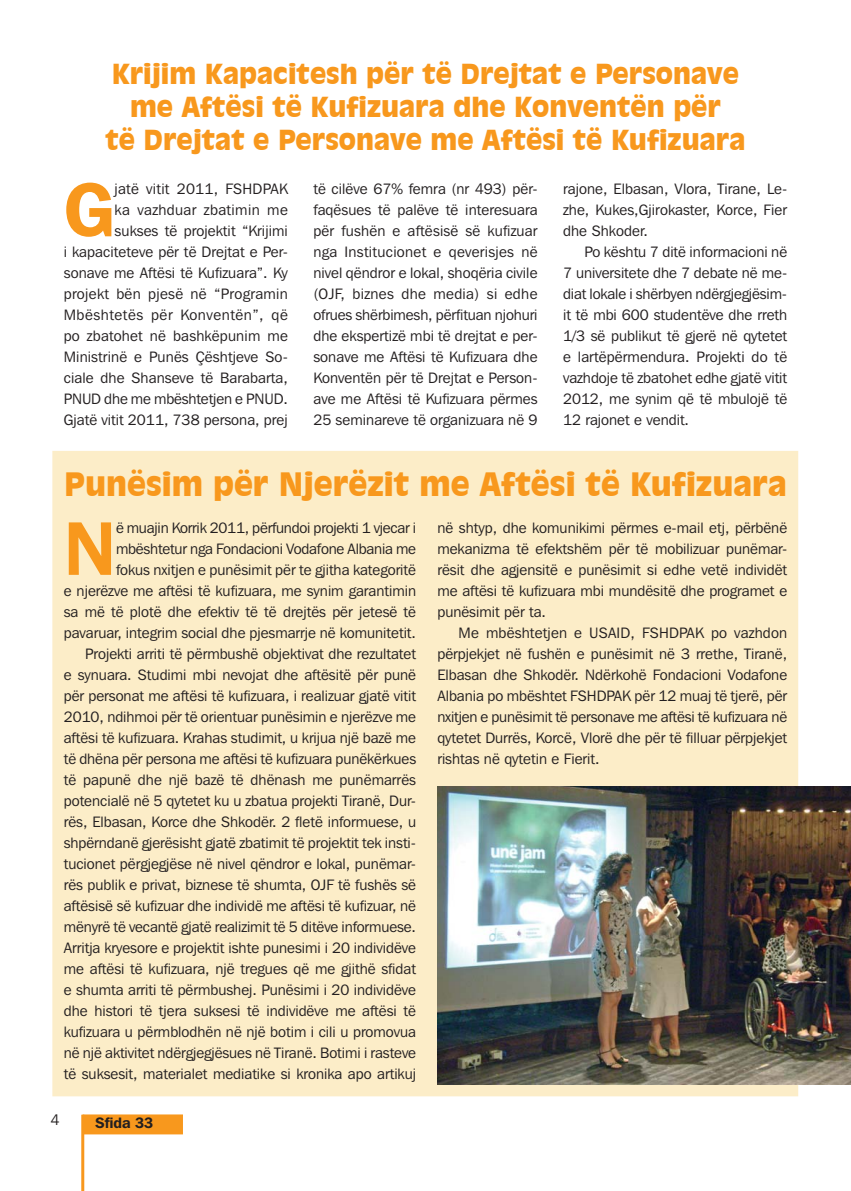
<style>
.page{position:relative;width:851px;height:1191px;background:#fff}
.page>*{position:absolute;margin:0;border:0;box-sizing:border-box;transform-origin:0 0}
.t1{font:600 75.45px "Franklin Gothic IT Cby BT";color:#f8981d}
.t2{font:900 31.5px "Incised 901 BT";color:#f8981d}
.t3{font:900 27px/33px "Incised 901 BT";color:#f8981d;text-align:center}
.t4{font:15px/21px "Franklin Gothic IT Cby BT";color:#231f20;text-align:justify}
.t5{font:600 15px "Franklin Gothic IT Cby BT";color:#231f20}
</style>
<div class="page">
<hr style="left:81px;top:1114px;width:3px;height:76px;background:#f8981d">
<div style="left:83px;top:1115px;width:99px;height:18px;background:#f8981d"></div>
<div style="left:82px;top:1114px;width:101px;height:20px;border:2px solid #f8981d"></div>
<div style="left:53px;top:451px;width:744px;height:644px;background:#fcedc8"></div>
<img style="left:438px;top:787px;width:412px;height:297px">
<h3 class="t3" style="left:105px;top:58px;width:641px">Krijim Kapacitesh për të Drejtat e Personave me Aftësi të Kufizuara dhe Konventën për<br>të Drejtat e Personave me Aftësi të Kufizuara</h3>
<h1 class="t1" style="left:64px;top:181px;width:52px">G</h1>
<p class="t4" style="left:64px;top:180px;width:225px;text-align:right">jatë vitit 2011, FSHDPAK<br>ka vazhduar zbatimin me<br>sukses të projektit “Krijimi<br>i kapaciteteve për të Drejtat e Per&shy;sonave me Aftësi të Kufizuara”. Ky projekt bën pjesë në “Programin<br>Mbështetës për Konventën”, që po zbatohet në bashkëpunim me<br>Ministrinë e Punës Çështjeve So&shy;ciale dhe Shanseve të Barabarta,<br>PNUD dhe me mbështetjen e PNUD.<br>Gjatë vitit 2011, 738 persona, prej</p>
<p class="t4" style="left:313px;top:180px;width:226px">të cilëve 67% femra (nr 493) për&shy;faqësues të palëve të interesuara për fushën e aftësisë së kufizuar nga Institucionet e qeverisjes në nivel qëndror e lokal, shoqëria civile (OJF, biznes dhe media) si edhe ofrues shërbimesh, përfituan njohuri dhe ekspertizë mbi të drejtat e per&shy;sonave me Aftësi të Kufizuara dhe Konventën për të Drejtat e Person&shy;ave me Aftësi të Kufizuara përmes 25 seminareve të organizuara në 9</p>
<p class="t4" style="left:563px;top:180px;width:225px">rajone, Elbasan, Vlora, Tirane, Le&shy;zhe, Kukes,Gjirokaster, Korce, Fier dhe Shkoder.</p>
<p class="t4" style="left:563px;top:243px;width:225px;text-indent:21px">Po kështu 7 ditë informacioni në 7 universitete dhe 7 debate në me&shy;diat lokale i shërbyen ndërgjegjësim&shy;it të mbi 600 studentëve dhe rreth 1/3 së publikut të gjerë në qytetet e lartëpërmendura. Projekti do të vazhdoje të zbatohet edhe gjatë vitit 2012, me synim që të mbulojë të 12 rajonet e vendit.</p>
<h2 class="t2" style="left:64px;top:465px;width:724px">Punësim për Njerëzit me Aftësi të Kufizuara</h2>
<p class="t4" style="left:437px;top:519px;width:351px">në shtyp, dhe komunikimi përmes e-mail etj, përbënë mekanizma të efektshëm për të mobilizuar punëmar&shy;rësit dhe agjensitë e punësimit si edhe vetë individët me aftësi të kufizuara mbi mundësitë dhe programet e punësimit për ta.</p>
<p class="t4" style="left:437px;top:624px;width:351px;text-indent:21px">Me mbështetjen e USAID, FSHDPAK po vazhdon përpjekjet në fushën e punësimit në 3 rrethe, Tiranë, Elbasan dhe Shkodër. Ndërkohë Fondacioni Vodafone Albania po mbështet FSHDPAK për 12 muaj të tjerë, për nxitjen e punësimit të personave me aftësi të kufizuara në qytetet Durrës, Korcë, Vlorë dhe për të filluar përpjekjet rishtas në qytetin e Fierit.</p>
<p class="t4" style="left:64px;top:519px;width:354px;text-align:right">ë muajin Korrik 2011, përfundoi projekti 1 vjecar i mbështetur nga Fondacioni Vodafone Albania me<br>fokus nxitjen e punësimit për te gjitha kategoritë<br>e njerëzve me aftësi të kufizuara, me synim garantimin sa më të plotë dhe efektiv të të drejtës për jetesë të pavaruar, integrim social dhe pjesmarrje në komunitetit.<br>Projekti arriti të përmbushë objektivat dhe rezultatet<br>e synuara. Studimi mbi nevojat dhe aftësitë për punë për personat me aftësi të kufizuara, i realizuar gjatë vitit 2010, ndihmoi për të orientuar punësimin e njerëzve me aftësi të kufizuara. Krahas studimit, u krijua një bazë me të dhëna për persona me aftësi të kufizuara punëkërkues të papunë dhe një bazë të dhënash me punëmarrës potencialë në 5 qytetet ku u zbatua projekti Tiranë, Dur&shy;rës, Elbasan, Korce dhe Shkodër. 2 fletë informuese, u shpërndanë gjerësisht gjatë zbatimit të projektit tek insti&shy;tucionet përgjegjëse në nivel qëndror e lokal, punëmar&shy;rës publik e privat, biznese të shumta, OJF të fushës së aftësisë së kufizuar dhe individë me aftësi të kufizuar, në mënyrë të vecantë gjatë realizimit të 5 ditëve informuese.<br>Arritja kryesore e projektit ishte punesimi i 20 individëve me aftësi të kufizuara, një tregues që me gjithë sfidat e shumta arriti të përmbushej. Punësimi i 20 individëve dhe histori të tjera suksesi të individëve me aftësi të kufizuara u përmblodhën në një botim i cili u promovua në një aktivitet ndërgjegjësues në Tiranë. Botimi i rasteve të suksesit, materialet mediatike si kronika apo artikuj</p>
<h1 class="t1" style="left:64px;top:520px;width:54px">N</h1>
<p class="t4" style="left:51px;top:1111px;width:10px">4</p>
<p class="t5" style="left:95px;top:1116px;width:60px">Sfida 33</p>
</div>
